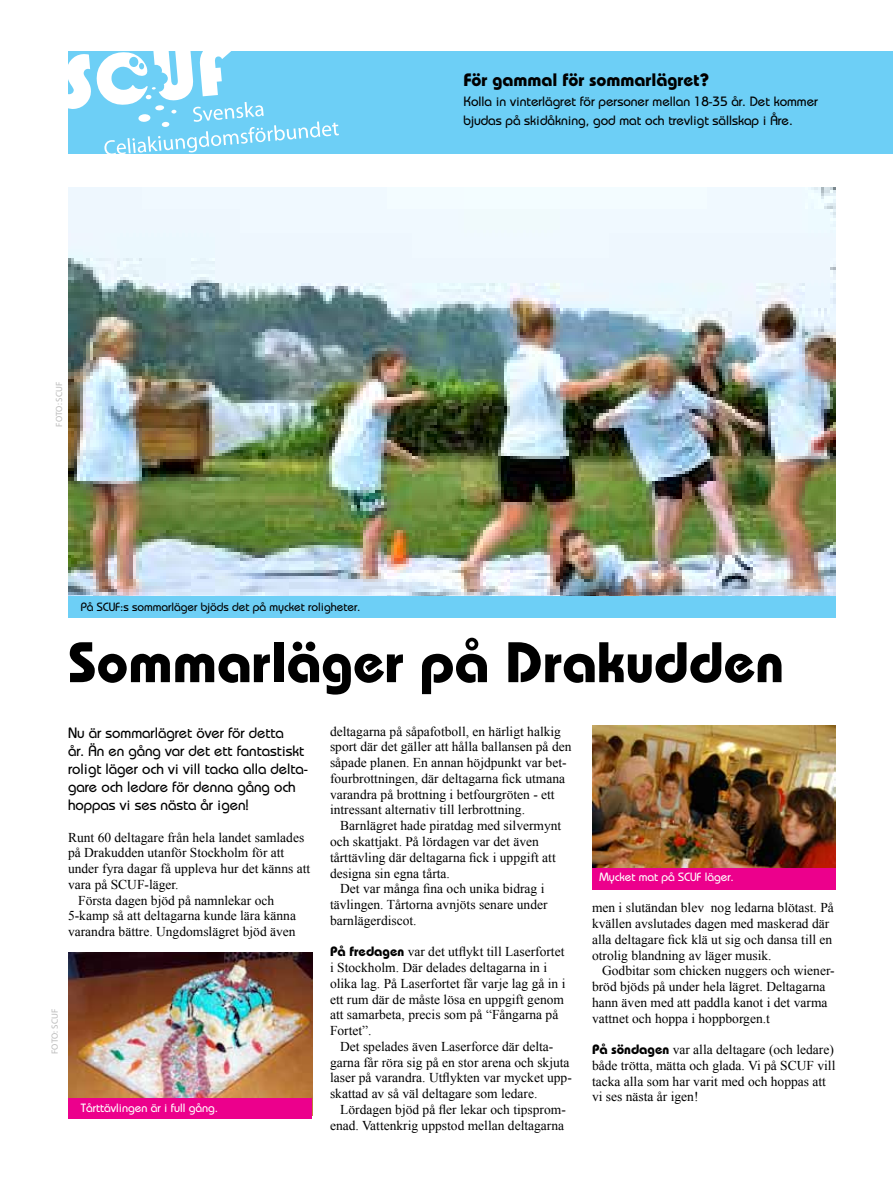
<style>
.page{position:relative;width:893px;height:1191px;background:#fff}
.page>*{position:absolute;margin:0;border:0;box-sizing:border-box;transform-origin:0 0}
.t1{font:700 57px "Bauhaus";color:#000}
.t2{font:700 18px "Bauhaus";color:#000}
.t3{font:500 15px/18px "Bauhaus";color:#000}
.t4{font:13.5px/15.8px "Times New Roman";color:#000}
.t5{font:500 13.5px/19.5px "Bauhaus";color:#000}
.t6{font:500 12px "Bauhaus";color:#fff}
.t7{font:500 12px "Bauhaus";color:#000}
.t8{font:9px "Myriad Pro";letter-spacing:.01em;color:#bbb}
.s1{font-family:"Bauhaus";font-weight:700}
</style>
<div class="page">
<img style="left:68px;top:952px;width:244px;height:146px">
<div style="left:68px;top:51px;width:825px;height:103px;background:#6dcff6"></div>
<svg style="left:68px;top:51px;width:271px;height:103px"></svg>
<div style="left:68px;top:1098px;width:244px;height:20px;background:#ec008c"></div>
<img style="left:68px;top:187px;width:768px;height:409px">
<div style="left:68px;top:596px;width:768px;height:21px;background:#6dcff6"></div>
<img style="left:592px;top:726px;width:243px;height:141px">
<div style="left:592px;top:867px;width:244px;height:22px;background:#ec008c"></div>
<p class="t8" style="left:54px;top:427px;width:46px;rotate:-90deg">Foto: SCUF</p>
<p class="t7" style="left:81px;top:600px;width:281px">På SCUF:s sommarläger bjöds det på mycket roligheter.</p>
<h2 class="t2" style="left:463px;top:69px;width:248px">För gammal för sommarlägret?</h2>
<p class="t5" style="left:463px;top:91px;width:356px">Kolla in vinterlägret för personer mellan 18-35 år. Det kommer bjudas på skidåkning, god mat och trevligt sällskap i Åre.</p>
<p class="t8" style="left:49px;top:1054px;width:46px;rotate:-90deg">Foto: SCUF</p>
<h1 class="t1" style="left:68px;top:627px;width:717px">Sommarläger på Drakudden</h1>
<p class="t4" style="left:330px;top:723px;width:243px">deltagarna på såpafotboll, en härligt halkig sport där det gäller att hålla ballansen på den såpade planen. En annan höjdpunkt var bet&shy;fourbrottningen, där deltagarna fick utmana varandra på brottning i betfourgröten - ett intressant alternativ till lerbrottning.</p>
<p class="t4" style="left:330px;top:817px;width:233px;text-indent:10px">Barnlägret hade piratdag med silvermynt och skattjakt. På lördagen var det även tårttävling där deltagarna fick i uppgift att designa sin egna tårta.</p>
<p class="t4" style="left:330px;top:880px;width:219px;text-indent:10px">Det var många fina och unika bidrag i tävlingen. Tårtorna avnjöts senare under barnlägerdiscot.</p>
<p class="t4" style="left:330px;top:943px;width:237px"><span class="s1">På fredagen</span> var det utflykt till Laserfortet i Stockholm. Där delades deltagarna in i olika lag. På Laserfortet får varje lag gå in i ett rum där de måste lösa en uppgift genom att samarbeta, precis som på “Fångarna på Fortet”.</p>
<p class="t4" style="left:330px;top:1038px;width:243px;text-indent:10px">Det spelades även Laserforce där delta&shy;garna får röra sig på en stor arena och skjuta laser på varandra. Utflykten var mycket upp&shy;skattad av så väl deltagare som ledare.</p>
<p class="t4" style="left:330px;top:1101px;width:237px;text-align:right">Lördagen bjöd på fler lekar och tipsprom&shy;enad. Vattenkrig uppstod mellan deltagarna</p>
<p class="t3" style="left:68px;top:723px;width:242px">Nu är sommarlägret över för detta<br>år. Än en gång var det ett fantastiskt roligt läger och vi vill tacka alla delta&shy;gare och ledare för denna gång och hoppas vi ses nästa år igen!</p>
<p class="t4" style="left:68px;top:829px;width:238px">Runt 60 deltagare från hela landet samlades</p>
<p class="t4" style="left:68px;top:844px;width:218px">på Drakudden utanför Stockholm för att</p>
<p class="t4" style="left:68px;top:860px;width:244px">under fyra dagar få uppleva hur det känns att</p>
<p class="t4" style="left:68px;top:876px;width:112px">vara på SCUF-läger.</p>
<p class="t4" style="left:78px;top:892px;width:198px">Första dagen bjöd på namnlekar och</p>
<p class="t4" style="left:68px;top:907px;width:229px">5-kamp så att deltagarna kunde lära känna</p>
<p class="t4" style="left:68px;top:923px;width:229px">varandra bättre. Ungdomslägret bjöd även</p>
<p class="t6" style="left:600px;top:870px;width:136px">Mycket mat på SCUF läger.</p>
<p class="t4" style="left:592px;top:899px;width:243px">men i slutändan blev nog ledarna blötast. På kvällen avslutades dagen med maskerad där alla deltagare fick klä ut sig och dansa till en otrolig blandning av läger musik.</p>
<p class="t4" style="left:592px;top:962px;width:244px;text-indent:10px">Godbitar som chicken nuggers och wiener&shy;bröd bjöds på under hela lägret. Deltagarna hann även med att paddla kanot i det varma vattnet och hoppa i hoppborgen.t</p>
<p class="t4" style="left:592px;top:1041px;width:245px"><span class="s1">På söndagen</span> var alla deltagare (och ledare) både trötta, mätta och glada. Vi på SCUF vill tacka alla som har varit med och hoppas att vi ses nästa år igen!</p>
<p class="t6" style="left:81px;top:1100px;width:139px">Tårttävlingen är i full gång.</p>
</div>
